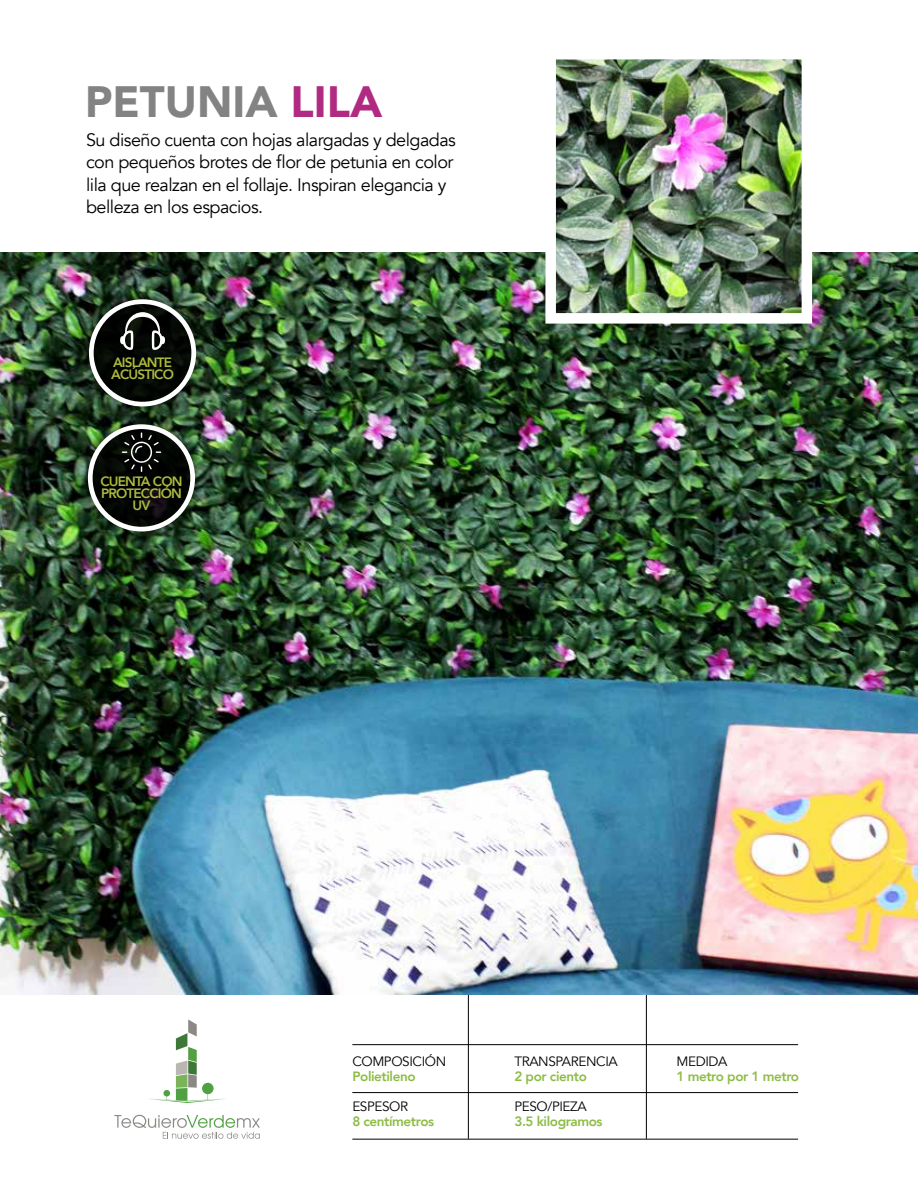
<style>
.page{position:relative;width:918px;height:1188px;background:#fff}
.page>*{position:absolute;margin:0;border:0;box-sizing:border-box;transform-origin:0 0}
.t1{font:900 43.5px "Avenir LT";color:#838383}
.t2{font:18px/22.5px "Avenir";letter-spacing:-.03em;color:#000}
.t3{font:800 13.5px "Avenir";letter-spacing:-.03em;color:#8dbc46}
.t4{font:13.5px "Avenir";letter-spacing:-.03em;color:#000}
.t5{font:800 13.5px/12px "Avenir";letter-spacing:-.06em;color:#adba3d;text-align:center}
.s1{color:#b12a81}
</style>
<div class="page">
<hr style="left:468px;top:899px;width:1px;height:240px;background:#000">
<hr style="left:646px;top:899px;width:1px;height:240px;background:#000">
<hr style="left:352px;top:1044px;width:446px;height:1px;background:#000">
<hr style="left:352px;top:1092px;width:446px;height:1px;background:#000">
<hr style="left:352px;top:1139px;width:446px;height:1px;background:#000">
<img style="left:0;top:253px;width:918px;height:742px">
<img style="left:556px;top:60px;width:245px;height:253px">
<svg style="left:148px;top:1019px;width:78px;height:84px"></svg>
<div style="left:163px;top:1090px;width:7px;height:7px;background:#51a142;border-radius:3px"></div>
<div style="left:202px;top:1083px;width:12px;height:11px;background:#51a142;border-radius:6px"></div>
<svg style="left:114px;top:1115px;width:146px;height:24px"></svg>
<div style="left:80px;top:416px;width:123px;height:124px;background:#000;opacity:.75"></div>
<svg style="left:90px;top:427px;width:103px;height:102px;background:#151715"></svg>
<div style="left:88px;top:424px;width:107px;height:107px;border:5px solid #fff;border-radius:50%"></div>
<svg style="left:122px;top:432px;width:39px;height:40px;background:#222422"></svg>
<div style="left:81px;top:291px;width:123px;height:124px;background:#000;opacity:.75"></div>
<div style="left:91px;top:302px;width:103px;height:102px;background:#000;border-radius:50%"></div>
<div style="left:89px;top:299px;width:107px;height:107px;border:5px solid #fff;border-radius:50%"></div>
<svg style="left:120px;top:312px;width:45px;height:38px"></svg>
<h1 class="t1" style="left:85px;top:75px;width:299px">PETUNIA <span class="s1">LILA</span></h1>
<p class="t2" style="left:86px;top:129px;width:371px">Su diseño cuenta con hojas alargadas y delgadas con pequeños brotes de flor de petunia en color lila que realzan en el follaje. Inspiran elegancia y belleza en los espacios.</p>
<p class="t5" style="left:111px;top:356px;width:64px;text-align:left">AISLANTE<br>ACÚSTICO</p>
<p class="t5" style="left:100px;top:476px;width:84px">CUENTA CON<br>PROTECCIÓN<br>UV</p>
<p class="t4" style="left:352px;top:1053px;width:95px">COMPOSICIÓN</p>
<p class="t3" style="left:352px;top:1066px;width:65px">Polietileno</p>
<p class="t4" style="left:352px;top:1098px;width:57px">ESPESOR</p>
<p class="t3" style="left:352px;top:1111px;width:83px">8 centímetros</p>
<p class="t4" style="left:514px;top:1053px;width:105px">TRANSPARENCIA</p>
<p class="t3" style="left:514px;top:1066px;width:74px">2 por ciento</p>
<p class="t4" style="left:514px;top:1098px;width:74px">PESO/PIEZA</p>
<p class="t3" style="left:514px;top:1111px;width:90px">3.5 kilogramos</p>
<p class="t4" style="left:677px;top:1053px;width:52px">MEDIDA</p>
<p class="t3" style="left:677px;top:1066px;width:124px">1 metro por 1 metro</p>
</div>
